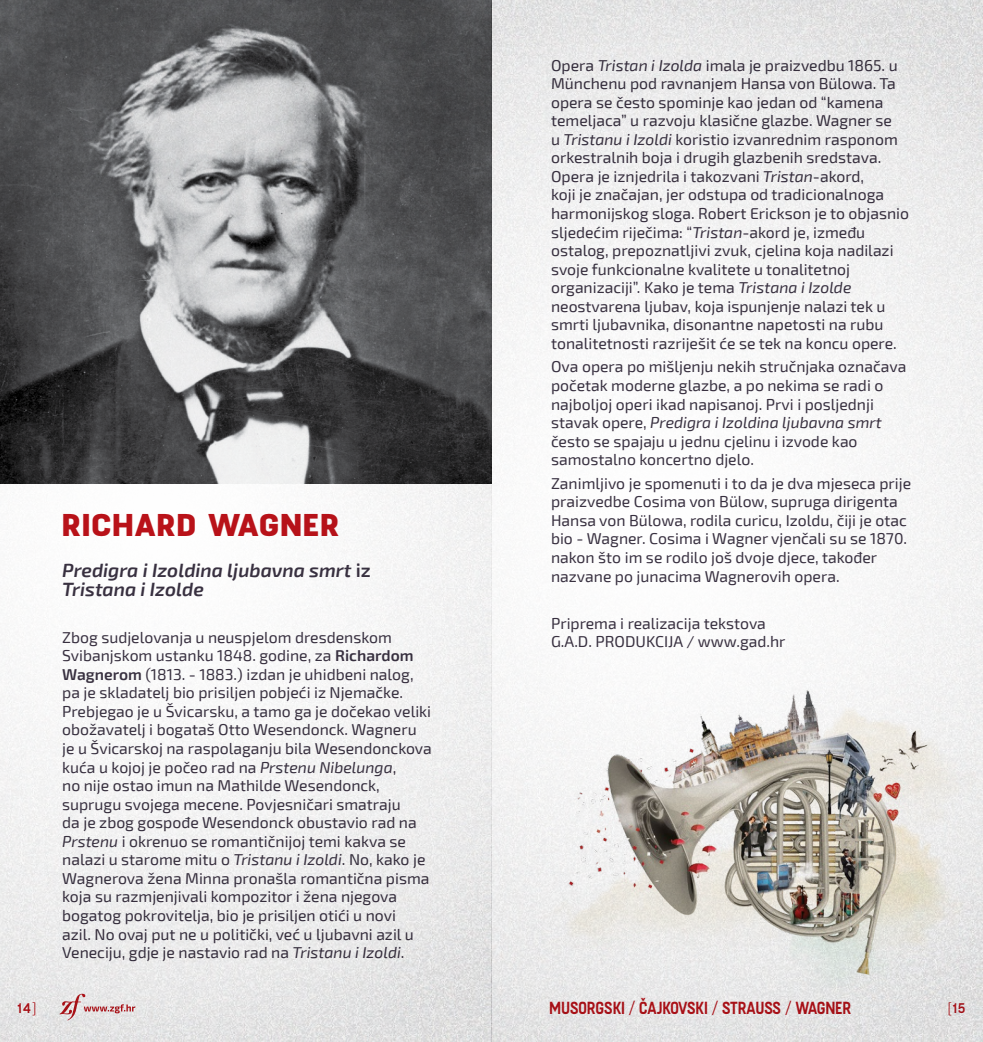
<style>
.page{position:relative;width:983px;height:1042px;background:#fff}
.page>*{position:absolute;margin:0;border:0;box-sizing:border-box;transform-origin:0 0}
.t1{font:700 31.5px "Fuji";letter-spacing:.05em;color:#ba131a}
.t2{font:italic 600 19.25px/18.6px "Exo 2";color:#3a3242}
.t3{font:17.5px "Fuji";letter-spacing:-.03em;color:#ba131a;scale:.9 1}
.t4{font:15.75px/18.6px "Exo 2";color:#3a3242}
.t5{font:300 14px "Fuji";color:#ba131a}
.s1{font-style:normal}
.s2{font-weight:600}
.s3{font-style:italic}
.s4{font-family:"Exo 2"}
</style>
<div class="page">
<img style="left:0;top:0;width:982px;height:1042px">
<h1 class="t1" style="left:62px;top:506px;width:278px">RICHARD WAGNER</h1>
<p class="t2" style="left:62px;top:561px;width:310px">Predigra i Izoldina ljubavna smrt <span class="s1">iz<br></span>Tristana i Izolde</p>
<p class="t4" style="left:62px;top:628px;width:371px">Zbog sudjelovanja u neuspjelom dresdenskom Svibanjskom ustanku 1848. godine, za <span class="s2">Richardom Wagnerom</span> (1813. - 1883.) izdan je uhidbeni nalog, pa je skladatelj bio prisiljen pobjeći iz Njemačke.<br>Prebjegao je u Švicarsku, a tamo ga je dočekao veliki obožavatelj i bogataš Otto Wesendonck. Wagneru je u Švicarskoj na raspolaganju bila Wesendonckova kuća u kojoj je počeo rad na <span class="s3">Prstenu Nibelunga</span>,<br>no nije ostao imun na Mathilde Wesendonck, suprugu svojega mecene. Povjesničari smatraju<br>da je zbog gospođe Wesendonck obustavio rad na <span class="s3">Prstenu</span> i okrenuo se romantičnijoj temi kakva se nalazi u starome mitu o <span class="s3">Tristanu i Izoldi</span>. No, kako je Wagnerova žena Minna pronašla romantična pisma koja su razmjenjivali kompozitor i žena njegova bogatog pokrovitelja, bio je prisiljen otići u novi<br>azil. No ovaj put ne u politički, već u ljubavni azil u Veneciju, gdje je nastavio rad na <span class="s3">Tristanu i Izoldi</span>.</p>
<p class="t4" style="left:551px;top:56px;width:359px">Opera <span class="s3">Tristan i Izolda</span> imala je praizvedbu 1865. u Münchenu pod ravnanjem Hansa von Bülowa. Ta opera se često spominje kao jedan od “kamena temeljaca” u razvoju klasične glazbe. Wagner se<br>u <span class="s3">Tristanu i Izoldi</span> koristio izvanrednim rasponom orkestralnih boja i drugih glazbenih sredstava.<br>Opera je iznjedrila i takozvani <span class="s3">Tristan</span>-akord,<br>koji je značajan, jer odstupa od tradicionalnoga harmonijskog sloga. Robert Erickson je to objasnio sljedećim riječima: “<span class="s3">Tristan</span>-akord je, između ostalog, prepoznatljivi zvuk, cjelina koja nadilazi svoje funkcionalne kvalitete u tonalitetnoj organizaciji”. Kako je tema <span class="s3">Tristana i Izolde </span>neostvarena ljubav, koja ispunjenje nalazi tek u smrti ljubavnika, disonantne napetosti na rubu tonalitetnosti razriješit će se tek na koncu opere.</p>
<p class="t4" style="left:551px;top:358px;width:357px">Ova opera po mišljenju nekih stručnjaka označava početak moderne glazbe, a po nekima se radi o najboljoj operi ikad napisanoj. Prvi i posljednji stavak opere, <span class="s3">Predigra i Izoldina ljubavna smrt </span>često se spajaju u jednu cjelinu i izvode kao samostalno koncertno djelo.</p>
<p class="t4" style="left:551px;top:474px;width:361px">Zanimljivo je spomenuti i to da je dva mjeseca prije praizvedbe Cosima von Bülow, supruga dirigenta Hansa von Bülowa, rodila curicu, Izoldu, čiji je otac bio - Wagner. Cosima i Wagner vjenčali su se 1870. nakon što im se rodilo još dvoje djece, također nazvane po junacima Wagnerovih opera.</p>
<p class="t4" style="left:551px;top:614px;width:236px">Priprema i realizacija tekstova<br>G.A.D. PRODUKCIJA / www.gad.hr</p>
<p class="t3" style="left:549px;top:997px;width:337px">MUSORGSKI / ČAJKOVSKI / STRAUSS / WAGNER</p>
<p class="t5" style="left:17px;top:999px;width:21px">14<span class="s4">]</span></p>
<p class="t5" style="left:947px;top:999px;width:20px"><span class="s4">[</span>15</p>
</div>
